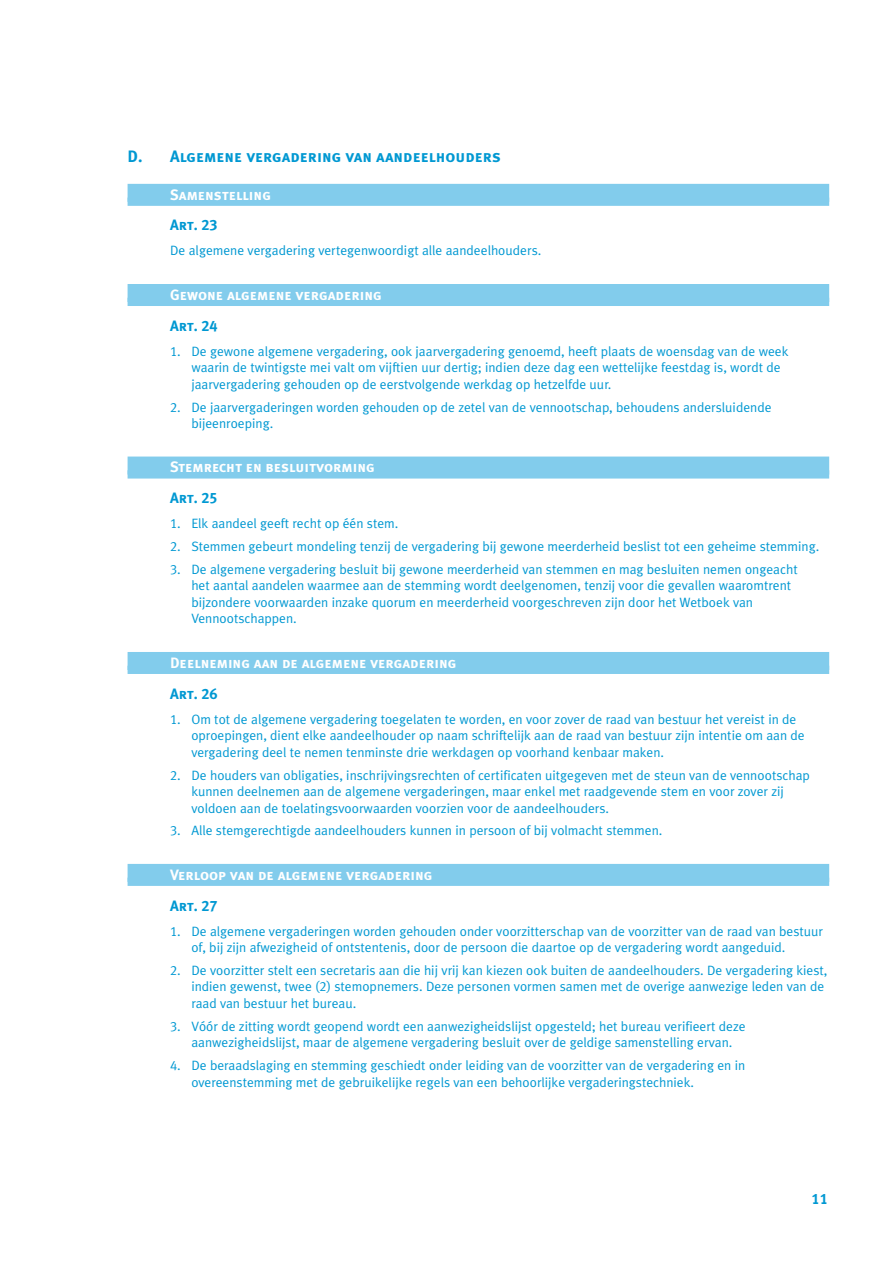
<style>
.page{position:relative;width:893px;height:1263px;background:#fff}
.page>*{position:absolute;margin:0;border:0;box-sizing:border-box;transform-origin:0 0}
.t1{font:16.5px "Meta Ethias Bold Caps";color:#0098d2}
.t2{font:15px "Meta Ethias Bold Caps";color:#fff}
.t3{font:15px "Meta Ethias Bold Caps";color:#0098d2}
.t4{font:13.5px/16.5px "Meta Ethias Normal";color:#0098d2}
</style>
<div class="page">
<div style="left:128px;top:184px;width:701px;height:18px;background:#82ccec"></div>
<div style="left:128px;top:198px;width:701px;height:8px;background:#82ccec"></div>
<div style="left:128px;top:284px;width:701px;height:18px;background:#82ccec"></div>
<div style="left:128px;top:298px;width:701px;height:8px;background:#82ccec"></div>
<div style="left:128px;top:456px;width:701px;height:18px;background:#82ccec"></div>
<div style="left:128px;top:470px;width:701px;height:8px;background:#82ccec"></div>
<div style="left:128px;top:652px;width:701px;height:18px;background:#82ccec"></div>
<div style="left:128px;top:666px;width:701px;height:8px;background:#82ccec"></div>
<div style="left:128px;top:864px;width:701px;height:18px;background:#82ccec"></div>
<div style="left:128px;top:878px;width:701px;height:8px;background:#82ccec"></div>
<p class="t1" style="left:128px;top:146px;width:375px">D. Algemene vergadering van aandeelhouders</p>
<p class="t2" style="left:170px;top:186px;width:102px">Samenstelling</p>
<p class="t3" style="left:170px;top:217px;width:49px">Art. 23</p>
<p class="t4" style="left:170px;top:242px;width:373px">De algemene vergadering vertegenwoordigt alle aandeelhouders.</p>
<p class="t2" style="left:170px;top:286px;width:213px">Gewone algemene vergadering</p>
<p class="t3" style="left:170px;top:317px;width:49px">Art. 24</p>
<p class="t4" style="left:191px;top:343px;width:599px;text-indent:-21px">1. De gewone algemene vergadering, ook jaarvergadering genoemd, heeft plaats de woensdag van de week waarin de twintigste mei valt om vijftien uur dertig; indien deze dag een wettelijke feestdag is, wordt de jaarvergadering gehouden op de eerstvolgende werkdag op hetzelfde uur.</p>
<p class="t4" style="left:191px;top:398px;width:582px;text-indent:-21px">2. De jaarvergaderingen worden gehouden op de zetel van de vennootschap, behoudens andersluidende bijeenroeping.</p>
<p class="t2" style="left:170px;top:458px;width:206px">Stemrecht en besluitvorming</p>
<p class="t3" style="left:170px;top:489px;width:49px">Art. 25</p>
<p class="t4" style="left:170px;top:515px;width:230px">1. Elk aandeel geeft recht op één stem.</p>
<p class="t4" style="left:170px;top:538px;width:651px">2. Stemmen gebeurt mondeling tenzij de vergadering bij gewone meerderheid beslist tot een geheime stemming.</p>
<p class="t4" style="left:191px;top:561px;width:608px;text-indent:-21px">3. De algemene vergadering besluit bij gewone meerderheid van stemmen en mag besluiten nemen ongeacht het aantal aandelen waarmee aan de stemming wordt deelgenomen, tenzij voor die gevallen waaromtrent bijzondere voorwaarden inzake quorum en meerderheid voorgeschreven zijn door het Wetboek van Vennootschappen.</p>
<p class="t2" style="left:170px;top:654px;width:288px">Deelneming aan de algemene vergadering</p>
<p class="t3" style="left:170px;top:685px;width:49px">Art. 26</p>
<p class="t4" style="left:191px;top:710px;width:615px;text-indent:-21px">1. Om tot de algemene vergadering toegelaten te worden, en voor zover de raad van bestuur het vereist in de oproepingen, dient elke aandeelhouder op naam schriftelijk aan de raad van bestuur zijn intentie om aan de vergadering deel te nemen tenminste drie werkdagen op voorhand kenbaar maken.</p>
<p class="t4" style="left:191px;top:766px;width:620px;text-indent:-21px">2. De houders van obligaties, inschrijvingsrechten of certificaten uitgegeven met de steun van de vennootschap kunnen deelnemen aan de algemene vergaderingen, maar enkel met raadgevende stem en voor zover zij voldoen aan de toelatingsvoorwaarden voorzien voor de aandeelhouders.</p>
<p class="t4" style="left:170px;top:822px;width:494px">3. Alle stemgerechtigde aandeelhouders kunnen in persoon of bij volmacht stemmen.</p>
<p class="t2" style="left:170px;top:866px;width:264px">Verloop van de algemene vergadering</p>
<p class="t3" style="left:170px;top:897px;width:49px">Art. 27</p>
<p class="t4" style="left:191px;top:922px;width:633px;text-indent:-21px">1. De algemene vergaderingen worden gehouden onder voorzitterschap van de voorzitter van de raad van bestuur of, bij zijn afwezigheid of ontstentenis, door de persoon die daartoe op de vergadering wordt aangeduid.</p>
<p class="t4" style="left:191px;top:962px;width:638px;text-indent:-21px">2. De voorzitter stelt een secretaris aan die hij vrij kan kiezen ook buiten de aandeelhouders. De vergadering kiest, indien gewenst, twee (2) stemopnemers. Deze personen vormen samen met de overige aanwezige leden van de raad van bestuur het bureau.</p>
<p class="t4" style="left:191px;top:1018px;width:556px;text-indent:-21px">3. Vóór de zitting wordt geopend wordt een aanwezigheidslijst opgesteld; het bureau verifieert deze aanwezigheidslijst, maar de algemene vergadering besluit over de geldige samenstelling ervan.</p>
<p class="t4" style="left:191px;top:1057px;width:555px;text-indent:-21px">4. De beraadslaging en stemming geschiedt onder leiding van de voorzitter van de vergadering en in overeenstemming met de gebruikelijke regels van een behoorlijke vergaderingstechniek.</p>
<p class="t3" style="left:812px;top:1190px;width:18px">11</p>
</div>
